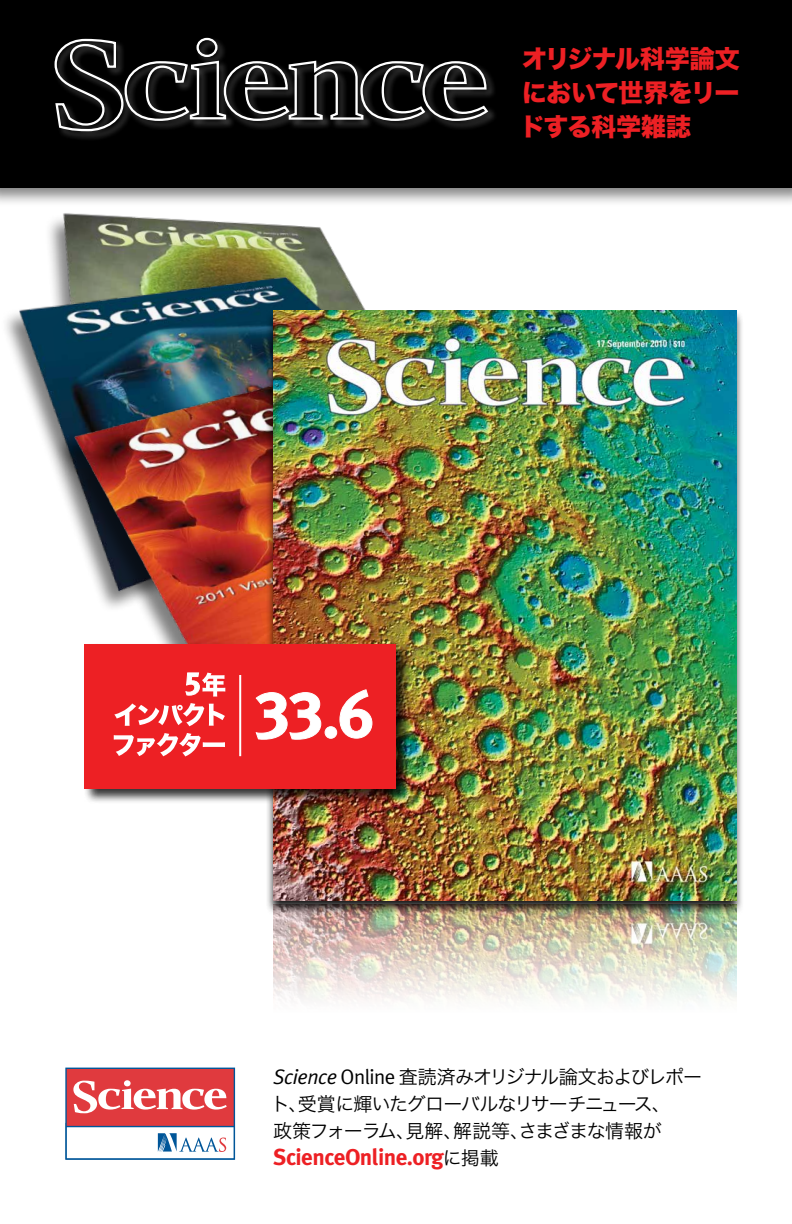
<style>
.page{position:relative;width:792px;height:1224px;background:#fff}
.page>*{position:absolute;margin:0;border:0;box-sizing:border-box;transform-origin:0 0}
.t1{font:25px/34px "Hira Kaku Std W8";letter-spacing:-.025em;color:#ed2024;text-align:justify}
.t2{font:700 23px "Meta Plus";letter-spacing:-.025em;color:#ed2024}
.t3{font:19px/27px "Hira Kaku Pro W3";letter-spacing:-.055em;color:#000}
.s1{font-family:"Meta Plus Normal";font-style:italic;font-size:21px}
.s2{font-family:"Meta Plus Normal";font-size:21px}
.s3{font-family:"Hira Kaku Pro W3";font-weight:400;font-size:19px;color:#000}
</style>
<div class="page">
<div style="left:0;top:0;width:792px;height:207px;background:#000;opacity:.5"></div>
<div style="left:0;top:0;width:792px;height:188px;background:#000"></div>
<img style="left:43px;top:204px;width:417px;height:34px">
<img style="left:6px;top:238px;width:358px;height:223px">
<img style="left:55px;top:307px;width:311px;height:335px">
<svg style="left:65px;top:1068px;width:170px;height:92px"></svg>
<div style="left:54px;top:37px;width:443px;height:104px;background:#fff;opacity:.32"></div>
<svg style="left:54px;top:38px;width:436px;height:94px"></svg>
<img style="left:273px;top:915px;width:463px;height:85px">
<div style="left:265px;top:310px;width:479px;height:605px;background:#000;opacity:.89"></div>
<img style="left:273px;top:311px;width:463px;height:589px">
<div style="left:83px;top:642px;width:328px;height:162px;background:#000;opacity:.79"></div>
<div style="left:85px;top:644px;width:311px;height:145px;background:#ed2024"></div>
<svg style="left:114px;top:733px;width:111px;height:23px"></svg>
<svg style="left:114px;top:703px;width:111px;height:23px"></svg>
<svg style="left:185px;top:672px;width:40px;height:25px"></svg>
<hr style="left:239px;top:675px;width:2px;height:81px;background:#fff">
<svg style="left:255px;top:689px;width:118px;height:51px"></svg>
<h1 class="t1" style="left:520px;top:42px;width:221px">オリジナル科学論文において世界をリードする科学雑誌</h1>
<p class="t3" style="left:271px;top:1062px;width:432px"><span class="s1">Science</span> <span class="s2">Online</span> 査読済みオリジナル論文およびレポート、受賞に輝いたグローバルなリサーチニュース、<br>政策フォーラム、見解、解説等、さまざまな情報が</p>
<p class="t2" style="left:273px;top:1144px;width:227px">ScienceOnline.org<span class="s3">に掲載</span></p>
</div>
